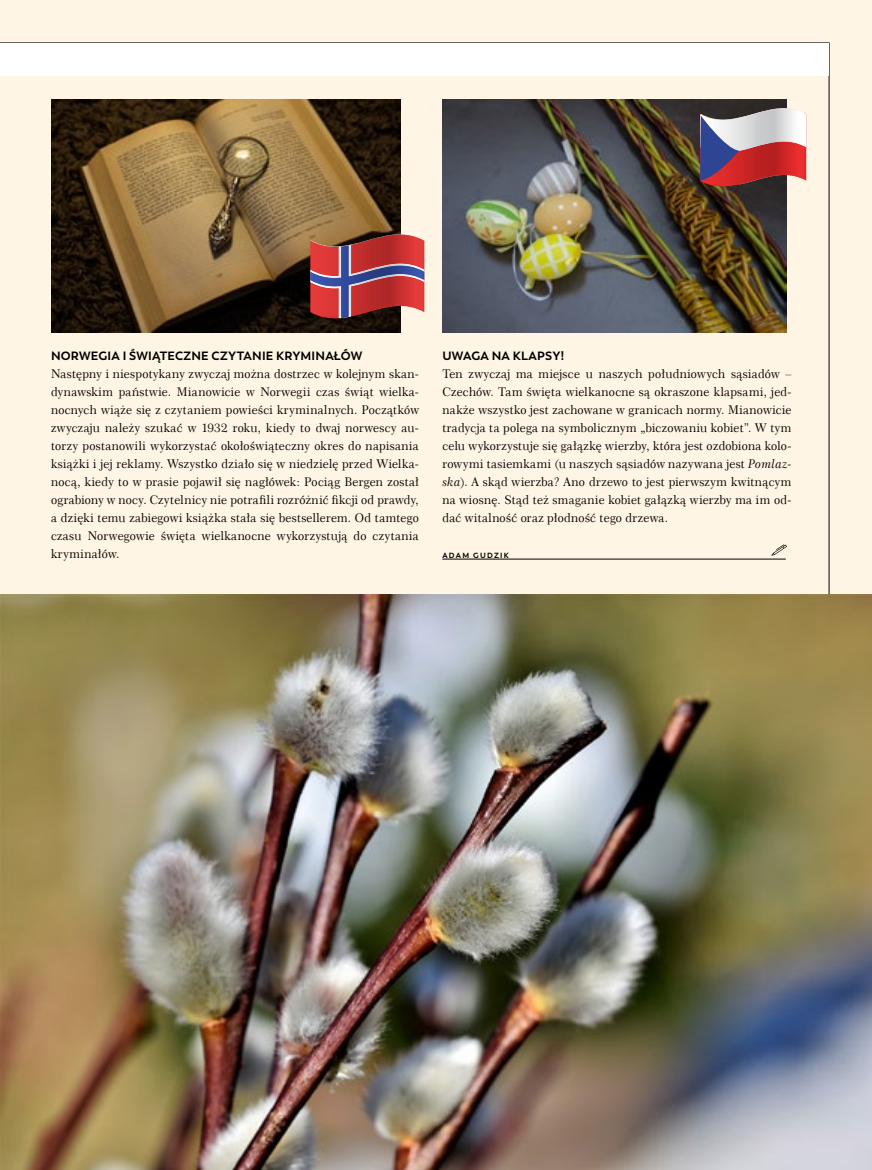
<style>
.page{position:relative;width:872px;height:1170px;background:#fff}
.page>*{position:absolute;margin:0;border:0;box-sizing:border-box;transform-origin:0 0}
.t1{font:12px/18px "Century 751 EU";letter-spacing:.02em;color:#000;text-align:justify}
.t2{font:700 12px "Trenda";letter-spacing:.015em;color:#000}
.t3{font:700 7.5px "Trenda";letter-spacing:.175em;color:#000}
.s1{font-style:italic}
</style>
<div class="page">
<div style="left:0;top:0;width:872px;height:1169px;background:#fff5e4"></div>
<svg style="left:0;top:42px;width:829px;height:552px"></svg>
<img style="left:51px;top:100px;width:349px;height:232px">
<img style="left:442px;top:100px;width:345px;height:232px">
<div style="left:0;top:43px;width:828px;height:33px;background:#fff"></div>
<img style="left:0;top:594px;width:872px;height:575px">
<svg style="left:310px;top:230px;width:114px;height:93px"></svg>
<img style="left:311px;top:234px;width:112px;height:81px">
<img style="left:311px;top:263px;width:112px;height:25px">
<img style="left:339px;top:245px;width:12px;height:70px">
<img style="left:341px;top:245px;width:7px;height:70px">
<img style="left:311px;top:265px;width:112px;height:21px">
<svg style="left:700px;top:104px;width:106px;height:87px;background:#a26f78"></svg>
<hr style="left:442px;top:558px;width:343px;height:1px;background:#000">
<svg style="left:771px;top:544px;width:16px;height:11px"></svg>
<p class="t2" style="left:51px;top:348px;width:313px">NORWEGIA I ŚWIĄTECZNE CZYTANIE KRYMINAŁÓW</p>
<p class="t1" style="left:51px;top:365px;width:369px">Następny i niespotykany zwyczaj można dostrzec w kolejnym skan&shy;dynawskim państwie. Mianowicie w Norwegii czas świąt wielka&shy;nocnych wiąże się z czytaniem powieści kryminalnych. Początków zwyczaju należy szukać w 1932 roku, kiedy to dwaj norwescy au&shy;torzy postanowili wykorzystać okołoświąteczny okres do napisania książki i jej reklamy. Wszystko działo się w niedzielę przed Wielka&shy;nocą, kiedy to w prasie pojawił się nagłówek: Pociąg Bergen został ograbiony w nocy. Czytelnicy nie potrafili rozróżnić fikcji od prawdy, a dzięki temu zabiegowi książka stała się bestsellerem. Od tamtego czasu Norwegowie święta wielkanocne wykorzystują do czytania kryminałów.</p>
<p class="t2" style="left:442px;top:348px;width:123px">UWAGA NA KLAPSY!</p>
<p class="t1" style="left:442px;top:365px;width:351px">Ten zwyczaj ma miejsce u naszych południowych sąsiadów – Czechów. Tam święta wielkanocne są okraszone klapsami, jed&shy;nakże wszystko jest zachowane w granicach normy. Mianowicie tradycja ta polega na symbolicznym „biczowaniu kobiet”. W tym celu wykorzystuje się gałązkę wierzby, która jest ozdobiona kolo&shy;rowymi tasiemkami (u naszych sąsiadów nazywana jest <span class="s1">Pomlaz&shy;ska</span>). A skąd wierzba? Ano drzewo to jest pierwszym kwitnącym na wiosnę. Stąd też smaganie kobiet gałązką wierzby ma im od&shy;dać witalność oraz płodność tego drzewa.</p>
<p class="t3" style="left:442px;top:551px;width:68px">ADAM GUDZIK</p>
</div>
